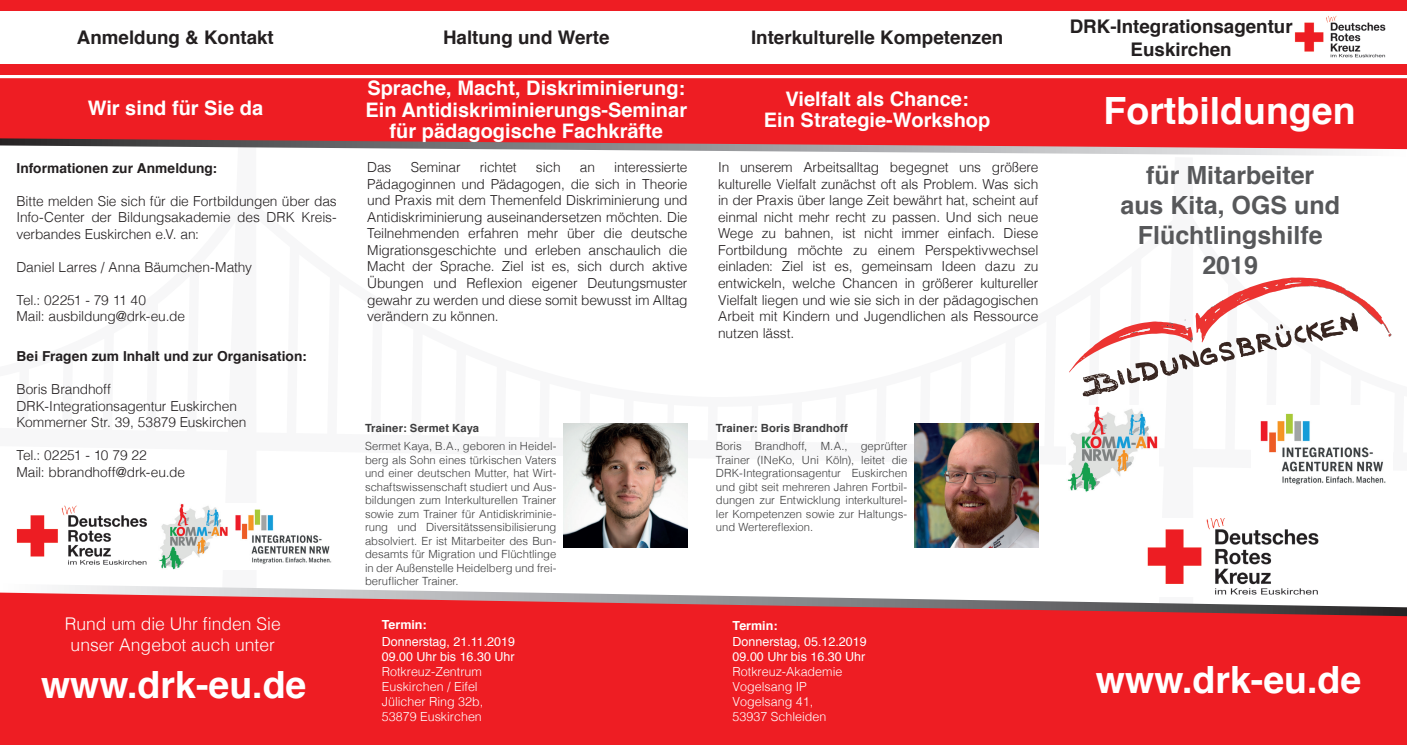
<style>
.page{position:relative;width:1407px;height:745px;background:#fff}
.page>*{position:absolute;margin:0;border:0;box-sizing:border-box;transform-origin:0 0}
.t1{font:700 37.5px "Helvetica";color:#fff}
.t2{font:700 25px/30px "Helvetica";color:#57585a;text-align:center}
.t3{font:700 20px/21.2px "Helvetica";color:#fff;text-align:center}
.t4{font:700 18.75px/22.5px "Helvetica";color:#231f20;text-align:center}
.t5{font:300 17.5px/21px "Helvetica";color:#fff;text-align:center}
.t6{font:300 13.75px/16.5px "Helvetica";letter-spacing:-.01em;color:#231f20;text-align:justify}
.t7{font:700 13.75px "Helvetica";letter-spacing:.005em;color:#231f20}
.t8{font:300 12.5px/15px "Helvetica";color:#fff}
.t9{font:12.5px/15px "Helvetica";color:#fff}
.t10{font:700 12.5px "Helvetica";color:#fff}
.t11{font:300 11.25px/13.5px "Helvetica";color:#3e3e3f;text-align:justify}
.t12{font:700 11.25px "Helvetica";letter-spacing:.01em;color:#3e3e3f}
</style>
<div class="page">
<svg style="left:58px;top:585px;width:427px;height:7px"></svg>
<svg style="left:472px;top:149px;width:935px;height:6px"></svg>
<div style="left:0;top:0;width:1407px;height:11px;background:#ee1d23"></div>
<div style="left:0;top:64px;width:1407px;height:10px;background:#ee1d23"></div>
<svg style="left:0;top:592px;width:1407px;height:152px;background:#e9282e"></svg>
<svg style="left:0;top:78px;width:1407px;height:71px;background:#e6252b"></svg>
<svg style="left:1069px;top:277px;width:322px;height:119px"></svg>
<img style="left:1145px;top:518px;width:187px;height:78px">
<img style="left:1260px;top:413px;width:126px;height:72px">
<img style="left:1067px;top:406px;width:91px;height:86px">
<img style="left:1294px;top:15px;width:92px;height:43px">
<img style="left:563px;top:423px;width:124px;height:124px">
<img style="left:16px;top:504px;width:316px;height:65px">
<img style="left:914px;top:423px;width:124px;height:124px">
<h3 class="t4" style="left:77px;top:27px;width:198px">Anmeldung &amp; Kontakt</h3>
<h3 class="t4" style="left:443px;top:27px;width:168px">Haltung und Werte</h3>
<h3 class="t4" style="left:751px;top:27px;width:254px">Interkulturelle Kompetenzen</h3>
<h3 class="t3" style="left:88px;top:97px;width:177px">Wir sind für Sie da</h3>
<p class="t7" style="left:16px;top:157px;width:202px">Informationen zur Anmeldung:</p>
<p class="t6" style="left:16px;top:191px;width:322px">Bitte melden Sie sich für die Fortbildungen über das Info-Center der Bildungsakademie des DRK Kreis&shy;verbandes Euskirchen e.V. an:</p>
<p class="t6" style="left:16px;top:257px;width:237px">Daniel Larres / Anna Bäumchen-Mathy</p>
<p class="t6" style="left:16px;top:290px;width:170px">Tel.: 02251 - 79 11 40<br>Mail: ausbildung@drk-eu.de</p>
<p class="t7" style="left:16px;top:345px;width:292px">Bei Fragen zum Inhalt und zur Organisation:</p>
<p class="t6" style="left:16px;top:380px;width:231px;text-align:left">Boris Brandhoff<br>DRK-Integrationsagentur Euskirchen<br>Kommerner Str. 39, 53879 Euskirchen</p>
<p class="t6" style="left:16px;top:446px;width:170px">Tel.: 02251 - 10 79 22<br>Mail: bbrandhoff@drk-eu.de</p>
<h3 class="t3" style="left:365px;top:78px;width:323px">Sprache, Macht, Diskriminierung:<br>Ein Antidiskriminierungs-Seminar für pädagogische Fachkräfte</h3>
<p class="t6" style="left:367px;top:158px;width:26px">Das</p>
<p class="t6" style="left:411px;top:158px;width:51px">Seminar</p>
<p class="t6" style="left:480px;top:158px;width:38px">richtet</p>
<p class="t6" style="left:536px;top:158px;width:26px">sich</p>
<p class="t6" style="left:580px;top:158px;width:17px">an</p>
<p class="t6" style="left:367px;top:158px;width:322px;text-indent:247px">interessierte Pädagoginnen und Pädagogen, die sich in Theorie und Praxis mit dem Themenfeld Diskriminierung und Antidiskriminierung auseinandersetzen möchten. Die Teilnehmenden erfahren mehr über die deutsche Migrationsgeschichte und erleben anschaulich die Macht der Sprache. Ziel ist es, sich durch aktive Übungen und Reflexion eigener Deutungsmuster gewahr zu werden und diese somit bewusst im Alltag verändern zu können.</p>
<h3 class="t3" style="left:764px;top:88px;width:228px">Vielfalt als Chance:<br>Ein Strategie-Workshop</h3>
<p class="t6" style="left:718px;top:158px;width:322px">In unserem Arbeitsalltag begegnet uns größere kulturelle Vielfalt zunächst oft als Problem. Was sich in der Praxis über lange Zeit bewährt hat, scheint auf einmal nicht mehr recht zu passen. Und sich neue Wege zu bahnen, ist nicht immer einfach. Diese Fortbildung möchte zu einem Perspektivwechsel einladen: Ziel ist es, gemeinsam Ideen dazu zu entwickeln, welche Chancen in größerer kultureller Vielfalt liegen und wie sie sich in der pädagogischen Arbeit mit Kindern und Jugendlichen als Ressource nutzen lässt.</p>
<p class="t12" style="left:365px;top:418px;width:116px">Trainer: Sermet Kaya</p>
<p class="t11" style="left:365px;top:438px;width:193px">Sermet Kaya, B.A., geboren in Heidel&shy;berg als Sohn eines türkischen Vaters und einer deutschen Mutter, hat Wirt&shy;schaftswissenschaft studiert und Aus&shy;bildungen zum Interkulturellen Trainer sowie zum Trainer für Antidiskriminie&shy;rung und Diversitätssensibilisierung absolviert. Er ist Mitarbeiter des Bun&shy;desamts für Migration und Flüchtlinge in der Außenstelle Heidelberg und frei&shy;beruflicher Trainer.</p>
<p class="t12" style="left:716px;top:418px;width:134px">Trainer: Boris Brandhoff</p>
<p class="t11" style="left:716px;top:438px;width:193px">Boris Brandhoff, M.A., geprüfter Trainer (INeKo, Uni Köln), leitet die DRK-Integrationsagentur Euskirchen und gibt seit mehreren Jahren Fortbil&shy;dungen zur Entwicklung interkulturel&shy;ler Kompetenzen sowie zur Haltungs&shy;und Wertereflexion.</p>
<h3 class="t4" style="left:1069px;top:15px;width:224px">DRK-Integrationsagentur<br>Euskirchen</h3>
<h1 class="t1" style="left:1103px;top:80px;width:254px">Fortbildungen</h1>
<h2 class="t2" style="left:1120px;top:160px;width:221px">für Mitarbeiter<br>aus Kita, OGS und<br>Flüchtlingshilfe<br>2019</h2>
<p class="t5" style="left:65px;top:611px;width:217px">Rund um die Uhr finden Sie unser Angebot auch unter</p>
<p class="t10" style="left:382px;top:614px;width:46px">Termin:</p>
<p class="t10" style="left:732px;top:615px;width:46px">Termin:</p>
<p class="t9" style="left:382px;top:634px;width:135px">Donnerstag, 21.11.2019<br>09.00 Uhr bis 16.30 Uhr</p>
<p class="t8" style="left:382px;top:663px;width:103px">Rotkreuz-Zentrum<br>Euskirchen / Eifel<br>Jülicher Ring 32b,<br>53879 Euskirchen</p>
<p class="t9" style="left:732px;top:634px;width:136px">Donnerstag, 05.12.2019<br>09.00 Uhr bis 16.30 Uhr</p>
<p class="t8" style="left:732px;top:663px;width:111px">Rotkreuz-Akademie<br>Vogelsang IP<br>Vogelsang 41,<br>53937 Schleiden</p>
<h1 class="t1" style="left:41px;top:653px;width:267px">www.drk-eu.de</h1>
<h1 class="t1" style="left:1096px;top:649px;width:267px">www.drk-eu.de</h1>
</div>
